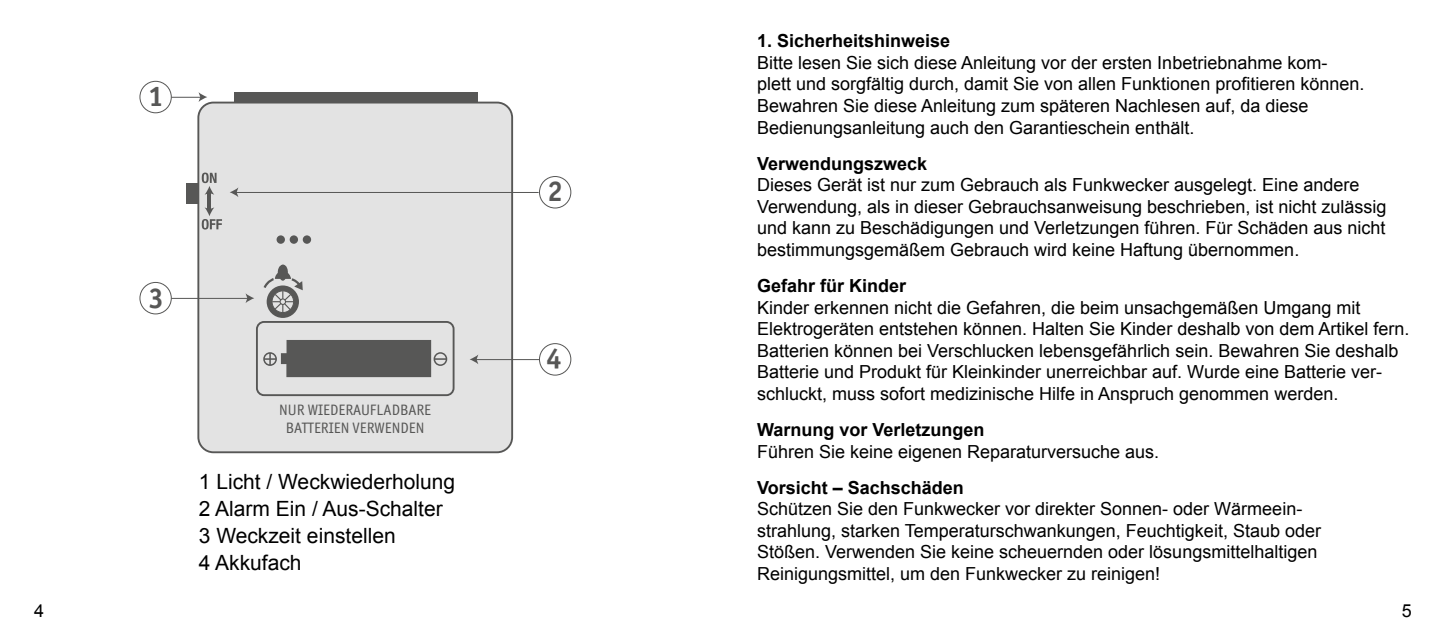
<style>
.page{position:relative;width:1446px;height:638px;background:#fff}
.page>*{position:absolute;margin:0;border:0;box-sizing:border-box;transform-origin:0 0}
.t1{font:700 28.5px "Officina Sans ITC Std";color:#575756}
.t2{font:21px/27px "Arial";color:#000}
.t3{font:18px/21.6px "Arial";color:#000}
.t4{font:700 18px "Arial";color:#000}
.t5{font:15px/18.3px "Officina Sans ITC Std";color:#575756;text-align:center}
</style>
<div class="page">
<div style="left:234px;top:92px;width:244px;height:18px;background:#575756"></div>
<div style="left:186px;top:183px;width:12px;height:20px;background:#575756"></div>
<div style="left:198px;top:103px;width:314px;height:349px;background:#e3e3e3;border-radius:15px"></div>
<div style="left:197px;top:102px;width:316px;height:351px;border:2px solid #575756;border-radius:15px"></div>
<div style="left:256px;top:321px;width:198px;height:75px;border:2px solid #575756;border-radius:7px"></div>
<svg style="left:263px;top:340px;width:184px;height:37px"></svg>
<div style="left:267px;top:285px;width:32px;height:33px;background:#575756;border-radius:50%"></div>
<svg style="left:264px;top:264px;width:39px;height:49px"></svg>
<svg style="left:202px;top:173px;width:7px;height:10px"></svg>
<svg style="left:202px;top:219px;width:7px;height:10px"></svg>
<div style="left:539px;top:176px;width:32px;height:32px;border:1px solid #575756;border-radius:50%"></div>
<hr style="left:235px;top:192px;width:304px;height:1px;background:#575756">
<svg style="left:230px;top:188px;width:8px;height:9px"></svg>
<svg style="left:204px;top:173px;width:13px;height:22px"></svg>
<svg style="left:204px;top:207px;width:18px;height:22px"></svg>
<hr style="left:208px;top:192px;width:3px;height:18px;background:#575756">
<div style="left:277px;top:235px;width:8px;height:9px;background:#575756;border-radius:50%"></div>
<div style="left:303px;top:235px;width:8px;height:9px;background:#575756;border-radius:50%"></div>
<div style="left:290px;top:235px;width:8px;height:9px;background:#575756;border-radius:50%"></div>
<div style="left:139px;top:81px;width:33px;height:32px;border:1px solid #575756;border-radius:50%"></div>
<hr style="left:171px;top:97px;width:30px;height:1px;background:#575756">
<svg style="left:199px;top:92px;width:8px;height:10px"></svg>
<div style="left:139px;top:282px;width:33px;height:32px;border:1px solid #575756;border-radius:50%"></div>
<hr style="left:171px;top:298px;width:78px;height:1px;background:#575756">
<svg style="left:246px;top:294px;width:8px;height:9px"></svg>
<div style="left:539px;top:343px;width:32px;height:32px;border:1px solid #575756;border-radius:50%"></div>
<hr style="left:474px;top:359px;width:65px;height:1px;background:#575756">
<svg style="left:470px;top:355px;width:8px;height:9px"></svg>
<p class="t3" style="left:34px;top:600px;width:12px">4</p>
<h1 class="t1" style="left:148px;top:79px;width:17px">1</h1>
<h1 class="t1" style="left:148px;top:280px;width:17px">3</h1>
<p class="t5" style="left:279px;top:401px;width:153px">NUR WIEDERAUFLADBARE<br>BATTERIEN VERWENDEN</p>
<p class="t2" style="left:199px;top:468px;width:258px">1 Licht / Weckwiederholung<br>2 Alarm Ein / Aus-Schalter<br>3 Weckzeit einstellen<br>4 Akkufach</p>
<h1 class="t1" style="left:547px;top:174px;width:17px">2</h1>
<h1 class="t1" style="left:546px;top:341px;width:17px">4</h1>
<p class="t4" style="left:757px;top:29px;width:195px">1. Sicherheitshinweise</p>
<p class="t3" style="left:757px;top:52px;width:609px">Bitte lesen Sie sich diese Anleitung vor der ersten Inbetriebnahme kom&shy;plett und sorgfältig durch, damit Sie von allen Funktionen profitieren können.<br>Bewahren Sie diese Anleitung zum späteren Nachlesen auf, da diese Bedienungsanleitung auch den Garantieschein enthält.</p>
<p class="t4" style="left:757px;top:151px;width:172px">Verwendungszweck</p>
<p class="t3" style="left:757px;top:174px;width:631px">Dieses Gerät ist nur zum Gebrauch als Funkwecker ausgelegt. Eine andere Verwendung, als in dieser Gebrauchsanweisung beschrieben, ist nicht zulässig und kann zu Beschädigungen und Verletzungen führen. Für Schäden aus nicht bestimmungsgemäßem Gebrauch wird keine Haftung übernommen.</p>
<p class="t4" style="left:757px;top:274px;width:151px">Gefahr für Kinder</p>
<p class="t3" style="left:757px;top:297px;width:654px">Kinder erkennen nicht die Gefahren, die beim unsachgemäßen Umgang mit Elektrogeräten entstehen können. Halten Sie Kinder deshalb von dem Artikel fern.<br>Batterien können bei Verschlucken lebensgefährlich sein. Bewahren Sie deshalb Batterie und Produkt für Kleinkinder unerreichbar auf. Wurde eine Batterie ver&shy;schluckt, muss sofort medizinische Hilfe in Anspruch genommen werden.</p>
<p class="t4" style="left:757px;top:418px;width:229px">Warnung vor Verletzungen</p>
<p class="t3" style="left:757px;top:441px;width:404px">Führen Sie keine eigenen Reparaturversuche aus.</p>
<p class="t4" style="left:757px;top:475px;width:208px">Vorsicht – Sachschäden</p>
<p class="t3" style="left:757px;top:498px;width:565px">Schützen Sie den Funkwecker vor direkter Sonnen- oder Wärmeein&shy;strahlung, starken Temperaturschwankungen, Feuchtigkeit, Staub oder Stößen. Verwenden Sie keine scheuernden oder lösungsmittelhaltigen Reinigungsmittel, um den Funkwecker zu reinigen!</p>
<p class="t3" style="left:1402px;top:600px;width:12px">5</p>
</div>
